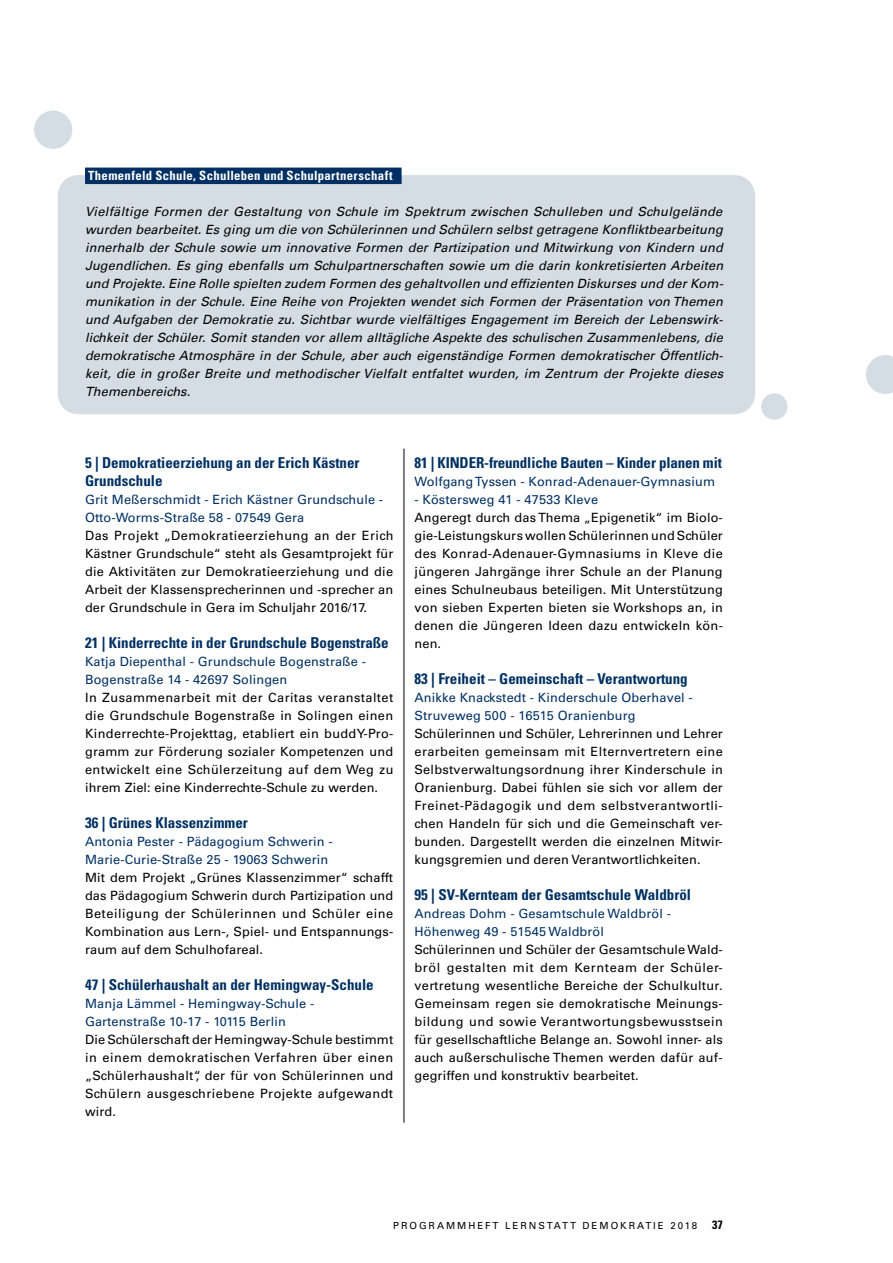
<style>
.page{position:relative;width:893px;height:1263px;background:#fff}
.page>*{position:absolute;margin:0;border:0;box-sizing:border-box;transform-origin:0 0}
.t1{font:700 condensed 15px/18px "Univers LT";color:#003063}
.t2{font:12.75px/18px "Univers LT Std";letter-spacing:.01em;color:#000;text-align:justify}
.t3{font:italic 12.75px/18px "Univers LT";letter-spacing:.015em;color:#000;text-align:justify}
.t4{font:12.75px/18px "Univers LT Std";letter-spacing:.01em;color:#003063}
.t5{font:700 condensed 12.75px "Univers LT";letter-spacing:.025em;color:#fff}
.t6{font:9.75px "Univers LT Std";letter-spacing:.2em;color:#000}
.s1{font-weight:700;font-stretch:condensed;font-size:12px}
</style>
<div class="page">
<div style="left:58px;top:175px;width:697px;height:239px;background:#d4dce4"></div>
<hr style="left:404px;top:449px;width:1px;height:674px;background:#000">
<div style="left:85px;top:168px;width:317px;height:16px;background:#003063"></div>
<div style="left:34px;top:111px;width:38px;height:38px;background:#d4dce4;border-radius:50%"></div>
<svg style="left:866px;top:355px;width:27px;height:39px"></svg>
<div style="left:761px;top:393px;width:26px;height:27px;background:#d4dce4;border-radius:50%"></div>
<p class="t5" style="left:88px;top:168px;width:306px">Themenfeld Schule, Schulleben und Schulpartnerschaft</p>
<p class="t3" style="left:85px;top:203px;width:640px">Vielfältige Formen der Gestaltung von Schule im Spektrum zwischen Schulleben und Schulgelände wurden bearbeitet. Es ging um die von Schülerinnen und Schülern selbst getragene Konfliktbearbeitung innerhalb der Schule sowie um innovative Formen der Partizipation und Mitwirkung von Kindern und Jugendlichen. Es ging ebenfalls um Schulpartnerschaften sowie um die darin konkretisierten Arbeiten und Projekte. Eine Rolle spielten zudem Formen des gehaltvollen und effizienten Diskurses und der Kom&shy;munikation in der Schule. Eine Reihe von Projekten wendet sich Formen der Präsentation von Themen und Aufgaben der Demokratie zu. Sichtbar wurde vielfältiges Engagement im Bereich der Lebenswirk&shy;lichkeit der Schüler. Somit standen vor allem alltägliche Aspekte des schulischen Zusammenlebens, die demokratische Atmosphäre in der Schule, aber auch eigenständige Formen demokratischer Öffentlich&shy;keit, die in großer Breite und methodischer Vielfalt entfaltet wurden, im Zentrum der Projekte dieses Themenbereichs.</p>
<p class="t1" style="left:85px;top:454px;width:276px">5 | Demokratieerziehung an der Erich Kästner<br>Grundschule</p>
<p class="t4" style="left:85px;top:491px;width:300px">Grit Meßerschmidt - Erich Kästner Grundschule -<br>Otto-Worms-Straße 58 - 07549 Gera</p>
<p class="t2" style="left:85px;top:527px;width:310px">Das Projekt „Demokratieerziehung an der Erich Kästner Grundschule“ steht als Gesamtprojekt für die Aktivitäten zur Demokratieerziehung und die Arbeit der Klassensprecherinnen und -sprecher an der Grundschule in Gera im Schuljahr 2016/17.</p>
<p class="t1" style="left:85px;top:634px;width:305px">21 | Kinderrechte in der Grundschule Bogenstraße</p>
<p class="t4" style="left:85px;top:653px;width:283px">Katja Diepenthal - Grundschule Bogenstraße -<br>Bogenstraße 14 - 42697 Solingen</p>
<p class="t2" style="left:85px;top:689px;width:310px">In Zusammenarbeit mit der Caritas veranstaltet die Grundschule Bogenstraße in Solingen einen Kinderrechte-Projekttag, etabliert ein buddY-Pro&shy;gramm zur Förderung sozialer Kompetenzen und entwickelt eine Schülerzeitung auf dem Weg zu ihrem Ziel: eine Kinderrechte-Schule zu werden.</p>
<p class="t1" style="left:85px;top:814px;width:164px">36 | Grünes Klassenzimmer</p>
<p class="t4" style="left:85px;top:833px;width:249px">Antonia Pester - Pädagogium Schwerin -<br>Marie-Curie-Straße 25 - 19063 Schwerin</p>
<p class="t2" style="left:85px;top:869px;width:310px">Mit dem Projekt „Grünes Klassenzimmer“ schafft das Pädagogium Schwerin durch Partizipation und Beteiligung der Schülerinnen und Schüler eine Kombination aus Lern-, Spiel- und Entspannungs&shy;raum auf dem Schulhofareal.</p>
<p class="t1" style="left:85px;top:976px;width:290px">47 | Schülerhaushalt an der Hemingway-Schule</p>
<p class="t4" style="left:85px;top:995px;width:231px">Manja Lämmel - Hemingway-Schule -<br>Gartenstraße 10-17 - 10115 Berlin</p>
<p class="t2" style="left:85px;top:1031px;width:310px">Die Schülerschaft der Hemingway-Schule bestimmt in einem demokratischen Verfahren über einen „Schülerhaushalt“, der für von Schülerinnen und Schülern ausgeschriebene Projekte aufgewandt wird.</p>
<p class="t1" style="left:415px;top:454px;width:309px">81 | KIN DER-freundliche Bauten – Kinder planen mit</p>
<p class="t4" style="left:415px;top:473px;width:302px">Wolfgang Tyssen - Konrad-Adenauer-Gymnasium</p>
<p class="t4" style="left:415px;top:491px;width:185px">- Köstersweg 41 - 47533 Kleve</p>
<p class="t2" style="left:415px;top:509px;width:310px">Angeregt durch das Thema „Epigenetik“ im Biolo&shy;gie-Leistungskurs wollen Schülerinnen und Schüler des Konrad-Adenauer-Gymnasiums in Kleve die jüngeren Jahrgänge ihrer Schule an der Planung eines Schulneubaus beteiligen. Mit Unterstützung von sieben Experten bieten sie Workshops an, in denen die Jüngeren Ideen dazu entwickeln kön&shy;nen.</p>
<p class="t1" style="left:415px;top:670px;width:275px">83 | Freiheit – Gemeinschaft – Verantwortung</p>
<p class="t4" style="left:415px;top:689px;width:280px">Anikke Knackstedt - Kinderschule Oberhavel -<br>Struveweg 500 - 16515 Oranienburg</p>
<p class="t2" style="left:415px;top:725px;width:310px">Schülerinnen und Schüler, Lehrerinnen und Lehrer erarbeiten gemeinsam mit Elternvertretern eine Selbstverwaltungsordnung ihrer Kinderschule in Oranienburg. Dabei fühlen sie sich vor allem der Freinet-Pädagogik und dem selbstverantwortli&shy;chen Handeln für sich und die Gemeinschaft ver&shy;bunden. Dargestellt werden die einzelnen Mitwir&shy;kungsgremien und deren Verantwortlichkeiten.</p>
<p class="t1" style="left:415px;top:886px;width:278px">95 | SV-Kernteam der Gesamtschule Waldbröl</p>
<p class="t4" style="left:415px;top:905px;width:258px">Andreas Dohm - Gesamtschule Waldbröl -<br>Höhenweg 49 - 51545 Waldbröl</p>
<p class="t2" style="left:415px;top:941px;width:310px">Schülerinnen und Schüler der Gesamtschule Wald&shy;bröl gestalten mit dem Kernteam der Schüler&shy;vertretung wesentliche Bereiche der Schulkultur.<br>Gemeinsam regen sie demokratische Meinungs&shy;bildung und sowie Verantwortungsbewusstsein für gesellschaftliche Belange an. Sowohl inner- als auch außerschulische Themen werden dafür auf&shy;gegriffen und konstruktiv bearbeitet.</p>
<p class="t6" style="left:393px;top:1220px;width:331px">Programmheft Lernstatt Demokratie 2018 <span class="s1">37</span></p>
</div>
